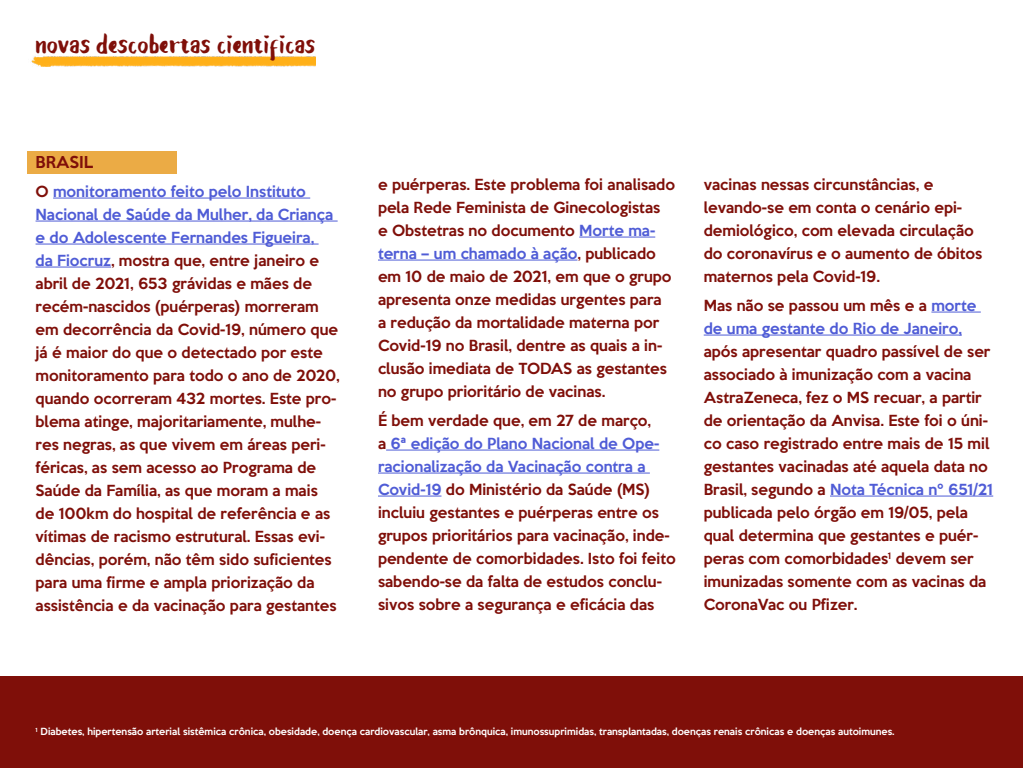
<style>
.page{position:relative;width:1024px;height:768px;background:#fff}
.page>*{position:absolute;margin:0;border:0;box-sizing:border-box;transform-origin:0 0}
.t1{font:23.2px "Balalak";color:#7f0f09}
.t2{font:500 15px "Keep Calm";color:#7f0f09}
.t3{font:500 14px/23px "Keep Calm";color:#7f0f09}
.t4{font:500 14px/23px "Keep Calm";color:#4f5cd6}
.t5{font:500 9px "Keep Calm";color:#fff}
.s1{color:#4f5cd6}
.s2{color:#7f0f09}
</style>
<div class="page">
<div style="left:27px;top:151px;width:149px;height:23px;background:#ebab45"></div>
<hr style="left:53px;top:198px;width:257px;height:1px;background:#4f5cd6">
<hr style="left:36px;top:221px;width:302px;height:1px;background:#4f5cd6">
<hr style="left:36px;top:244px;width:283px;height:1px;background:#4f5cd6">
<hr style="left:36px;top:267px;width:75px;height:1px;background:#4f5cd6">
<hr style="left:579px;top:237px;width:76px;height:1px;background:#4f5cd6">
<hr style="left:378px;top:260px;width:199px;height:1px;background:#4f5cd6">
<hr style="left:386px;top:450px;width:273px;height:1px;background:#4f5cd6">
<hr style="left:378px;top:473px;width:272px;height:1px;background:#4f5cd6">
<hr style="left:378px;top:496px;width:63px;height:1px;background:#4f5cd6">
<hr style="left:931px;top:312px;width:50px;height:1px;background:#4f5cd6">
<hr style="left:704px;top:335px;width:258px;height:1px;background:#4f5cd6">
<hr style="left:830px;top:496px;width:163px;height:1px;background:#4f5cd6">
<img style="left:31px;top:56px;width:285px;height:11px">
<div style="left:0;top:676px;width:1024px;height:92px;background:#7f0f09"></div>
<h1 class="t1" style="left:36px;top:26px;width:281px">novas descobertas cientificas</h1>
<p class="t2" style="left:36px;top:149px;width:59px">BRASIL</p>
<p class="t3" style="left:36px;top:179px;width:306px">O <span class="s1">monitoramento feito pelo Instituto Nacional de Saúde da Mulher, da Criança e do Adolescente Fernandes Figueira,<br>da Fiocruz</span>, mostra que, entre janeiro e abril de 2021, 653 grávidas e mães de recém-nascidos (puérperas) morreram em decorrência da Covid-19, número que já é maior do que o detectado por este monitoramento para todo o ano de 2020, quando ocorreram 432 mortes. Este pro&shy;blema atinge, majoritariamente, mulhe&shy;res negras, as que vivem em áreas peri&shy;féricas, as sem acesso ao Programa de Saúde da Família, as que moram a mais de 100km do hospital de referência e as vítimas de racismo estrutural. Essas evi&shy;dências, porém, não têm sido suficientes para uma firme e ampla priorização da assistência e da vacinação para gestantes</p>
<p class="t3" style="left:378px;top:172px;width:299px">e puérperas. Este problema foi analisado pela Rede Feminista de Ginecologistas<br>e Obstetras no documento <span class="s1">Morte ma&shy;terna – um chamado à ação</span>, publicado em 10 de maio de 2021, em que o grupo apresenta onze medidas urgentes para<br>a redução da mortalidade materna por Covid-19 no Brasil, dentre as quais a in&shy;clusão imediata de TODAS as gestantes no grupo prioritário de vacinas.</p>
<p class="t3" style="left:378px;top:408px;width:299px">É bem verdade que, em 27 de março,<br>a <span class="s1">6ª edição do Plano Nacional de Ope&shy;racionalização da Vacinação contra a Covid-19</span> do Ministério da Saúde (MS) incluiu gestantes e puérperas entre os grupos prioritários para vacinação, inde&shy;pendente de comorbidades. Isto foi feito sabendo-se da falta de estudos conclu&shy;sivos sobre a segurança e eficácia das</p>
<p class="t3" style="left:704px;top:172px;width:280px">vacinas nessas circunstâncias, e levando-se em conta o cenário epi&shy;demiológico, com elevada circulação do coronavírus e o aumento de óbitos maternos pela Covid-19.</p>
<p class="t4" style="left:704px;top:293px;width:274px"><span class="s2">Mas não se passou um mês e a</span> morte de uma gestante do Rio de Janeiro,</p>
<p class="t3" style="left:704px;top:339px;width:291px">após apresentar quadro passível de ser associado à imunização com a vacina AstraZeneca, fez o MS recuar, a partir de orientação da Anvisa. Este foi o úni&shy;co caso registrado entre mais de 15 mil gestantes vacinadas até aquela data no Brasil, segundo a <span class="s1">Nota Técnica nº 651/21 </span>publicada pelo órgão em 19/05, pela qual determina que gestantes e puér&shy;peras com comorbidades<sup>1</sup> devem ser imunizadas somente com as vacinas da CoronaVac ou Pfizer.</p>
<p class="t5" style="left:36px;top:724px;width:861px"><sup>1</sup> Diabetes, hipertensão arterial sistêmica crônica, obesidade, doença cardiovascular, asma brônquica, imunossuprimidas, transplantadas, doenças renais crônicas e doenças autoimunes.</p>
</div>
